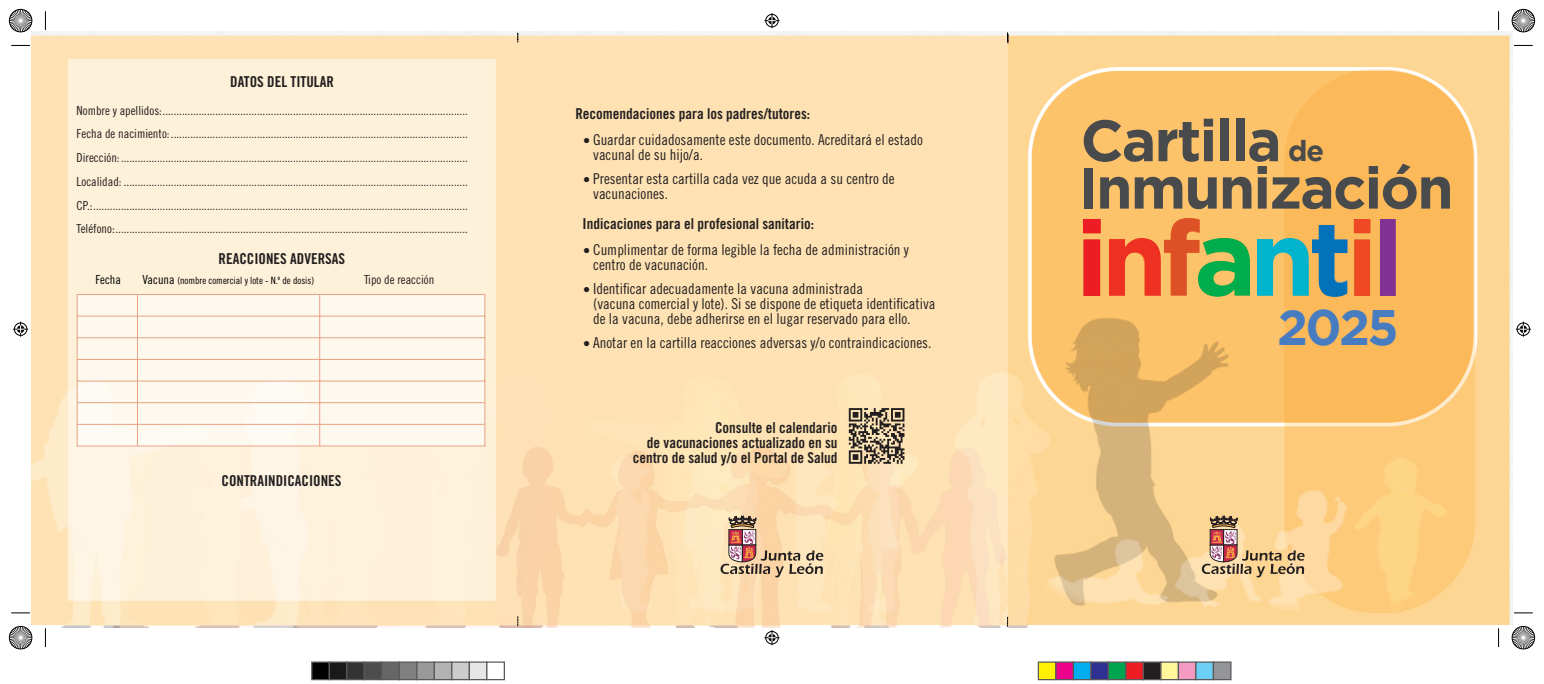
<style>
.page{position:relative;width:1544px;height:684px;background:#fff}
.page>*{position:absolute;margin:0;border:0;box-sizing:border-box;transform-origin:0 0}
.t1{font:700 58.25px/47.4px "Gotham";letter-spacing:-.03em;color:#484a4b}
.t2{font:700 49.62px "Gotham";color:#477dc0}
.t3{font:700 28.75px "Gotham";color:#484a4b}
.t4{font:15px/15px "Trade Gothic LT Std Cn 18";color:#231f20}
.t5{font:15px/15px "Trade Gothic LT Std Bd Cn 20";color:#231f20;text-align:right}
.t6{font:12.5px/23.8px "Trade Gothic LT Std Cn 18";color:#231f20;text-align:justify}
.t7{font:12.5px "Trade Gothic LT Std Cn 18";color:#000}
.t8{font:10px "Trade Gothic LT Std Cn 18";color:#000}
.s1{font-family:"Lucida Grande"}
.s2{font-size:12.5px}
</style>
<div class="page">
<img style="left:31px;top:31px;width:1481px;height:593px">
<img style="left:68px;top:59px;width:427px;height:541px">
<div style="left:78px;top:295px;width:406px;height:150px;background:#fef9ef"></div>
<hr style="left:77px;top:294px;width:1px;height:152px;background:#e9a284">
<hr style="left:484px;top:294px;width:1px;height:152px;background:#e9a284">
<hr style="left:137px;top:294px;width:1px;height:152px;background:#e9a284">
<hr style="left:319px;top:294px;width:1px;height:152px;background:#e9a284">
<hr style="left:77px;top:294px;width:408px;height:1px;background:#e9a284">
<hr style="left:77px;top:315px;width:408px;height:1px;background:#e9a284">
<hr style="left:77px;top:337px;width:408px;height:1px;background:#e9a284">
<hr style="left:77px;top:359px;width:408px;height:1px;background:#e9a284">
<hr style="left:77px;top:380px;width:408px;height:1px;background:#e9a284">
<hr style="left:77px;top:402px;width:408px;height:1px;background:#e9a284">
<hr style="left:77px;top:424px;width:408px;height:1px;background:#e9a284">
<hr style="left:77px;top:445px;width:408px;height:1px;background:#e9a284">
<img style="left:1084px;top:219px;width:16px;height:76px">
<img style="left:1109px;top:238px;width:51px;height:57px">
<img style="left:1164px;top:219px;width:35px;height:76px">
<img style="left:1198px;top:239px;width:51px;height:57px">
<img style="left:1257px;top:238px;width:51px;height:57px">
<img style="left:1312px;top:219px;width:84px;height:77px">
<img style="left:1038px;top:456px;width:409px;height:158px">
<svg style="left:1202px;top:515px;width:102px;height:62px;background:#d7b285"></svg>
<svg style="left:720px;top:515px;width:103px;height:62px;background:#d7b797"></svg>
<svg style="left:849px;top:408px;width:55px;height:55px;background:#8e7f69"></svg>
<svg style="left:1007px;top:33px;width:2px;height:10px"></svg>
<svg style="left:13px;top:321px;width:15px;height:15px"></svg>
<svg style="left:1516px;top:321px;width:15px;height:15px"></svg>
<svg style="left:764px;top:13px;width:15px;height:15px"></svg>
<svg style="left:764px;top:630px;width:15px;height:15px"></svg>
<svg style="left:9px;top:9px;width:23px;height:23px"></svg>
<svg style="left:1512px;top:9px;width:22px;height:23px"></svg>
<svg style="left:9px;top:626px;width:23px;height:22px"></svg>
<svg style="left:1512px;top:626px;width:23px;height:23px"></svg>
<svg style="left:1512px;top:626px;width:22px;height:22px"></svg>
<svg style="left:11px;top:45px;width:19px;height:1px"></svg>
<svg style="left:45px;top:11px;width:1px;height:19px"></svg>
<svg style="left:1498px;top:11px;width:1px;height:19px"></svg>
<svg style="left:1514px;top:45px;width:18px;height:1px"></svg>
<svg style="left:11px;top:612px;width:19px;height:1px"></svg>
<svg style="left:45px;top:628px;width:1px;height:19px"></svg>
<svg style="left:1514px;top:612px;width:18px;height:1px"></svg>
<svg style="left:1498px;top:628px;width:1px;height:19px"></svg>
<div style="left:311px;top:661px;width:19px;height:19px;background:#000;border:1px solid #595959"></div>
<div style="left:329px;top:661px;width:18px;height:19px;background:#1a1a1a;border:1px solid #595959"></div>
<div style="left:346px;top:661px;width:19px;height:19px;background:#333;border:1px solid #595959"></div>
<div style="left:364px;top:661px;width:18px;height:19px;background:#4d4d4d;border:1px solid #595959"></div>
<div style="left:381px;top:661px;width:19px;height:19px;background:#666;border:1px solid #595959"></div>
<div style="left:399px;top:661px;width:18px;height:19px;background:#808080;border:1px solid #595959"></div>
<div style="left:416px;top:661px;width:19px;height:19px;background:#999;border:1px solid #595959"></div>
<div style="left:434px;top:661px;width:18px;height:19px;background:#b3b3b3;border:1px solid #595959"></div>
<div style="left:451px;top:661px;width:19px;height:19px;background:#ccc;border:1px solid #595959"></div>
<div style="left:469px;top:661px;width:18px;height:19px;background:#e6e6e6;border:1px solid #595959"></div>
<div style="left:486px;top:661px;width:19px;height:19px;background:#fff;border:1px solid #595959"></div>
<div style="left:1038px;top:661px;width:18px;height:19px;background:#fff101;border:1px solid #595959"></div>
<div style="left:1055px;top:661px;width:19px;height:19px;background:#ed028c;border:1px solid #595959"></div>
<div style="left:1073px;top:661px;width:18px;height:19px;background:#00aeef;border:1px solid #595959"></div>
<div style="left:1090px;top:661px;width:19px;height:19px;background:#2e3092;border:1px solid #595959"></div>
<div style="left:1108px;top:661px;width:18px;height:19px;background:#00a54f;border:1px solid #595959"></div>
<div style="left:1125px;top:661px;width:19px;height:19px;background:#ee1d23;border:1px solid #595959"></div>
<div style="left:1143px;top:661px;width:18px;height:19px;background:#231f20;border:1px solid #595959"></div>
<div style="left:1160px;top:661px;width:19px;height:19px;background:#fff79a;border:1px solid #595959"></div>
<div style="left:1178px;top:661px;width:18px;height:19px;background:#f499c2;border:1px solid #595959"></div>
<div style="left:1195px;top:661px;width:19px;height:19px;background:#6bcff6;border:1px solid #595959"></div>
<div style="left:1213px;top:661px;width:18px;height:19px;background:#939598;border:1px solid #595959"></div>
<p class="t5" style="left:230px;top:76px;width:105px">DATOS DEL TITULAR</p>
<p class="t6" style="left:77px;top:100px;width:393px">Nombre y apellidos: ..............................................................................................................<br>Fecha de nacimiento: ...........................................................................................................<br>Dirección: .............................................................................................................................<br>Localidad: ............................................................................................................................<br>CP.: .......................................................................................................................................<br>Teléfono: ...............................................................................................................................</p>
<p class="t5" style="left:575px;top:108px;width:236px">Recomendaciones para los padres/tutores:</p>
<p class="t4" style="left:593px;top:134px;width:331px;text-indent:-11px"><span class="s1">•</span> Guardar cuidadosamente este documento. Acreditará el estado vacunal de su hijo/a.</p>
<p class="t4" style="left:593px;top:173px;width:303px;text-indent:-11px"><span class="s1">•</span> Presentar esta cartilla cada vez que acuda a su centro de vacunaciones.</p>
<p class="t5" style="left:582px;top:218px;width:233px">Indicaciones para el profesional sanitario:</p>
<p class="t4" style="left:593px;top:244px;width:317px;text-indent:-11px"><span class="s1">•</span> Cumplimentar de forma legible la fecha de administración y centro de vacunación.</p>
<p class="t4" style="left:593px;top:283px;width:344px;text-indent:-11px"><span class="s1">•</span> Identificar adecuadamente la vacuna administrada<br>(vacuna comercial y lote). Si se dispone de etiqueta identificativa de la vacuna, debe adherirse en el lugar reservado para ello.</p>
<p class="t4" style="left:582px;top:337px;width:350px"><span class="s1">•</span> Anotar en la cartilla reacciones adversas y/o contraindicaciones.</p>
<p class="t5" style="left:219px;top:253px;width:128px">REACCIONES ADVERSAS</p>
<p class="t7" style="left:95px;top:275px;width:27px">Fecha</p>
<p class="t8" style="left:142px;top:277px;width:173px"><span class="s2">Vacuna</span> (nombre comercial y lote - N.º de dosis)</p>
<p class="t6" style="left:364px;top:270px;width:72px">Tipo de reacción</p>
<p class="t5" style="left:222px;top:475px;width:121px">CONTRAINDICACIONES</p>
<p class="t5" style="left:633px;top:422px;width:206px">Consulte el calendario<br>de vacunaciones actualizado en su centro de salud y/o el Portal de Salud</p>
<h1 class="t1" style="left:1078px;top:121px;width:377px">Cartilla<br>Inmunización</h1>
<h3 class="t3" style="left:1288px;top:140px;width:38px">de</h3>
<h2 class="t2" style="left:1277px;top:308px;width:123px">2025</h2>
</div>
